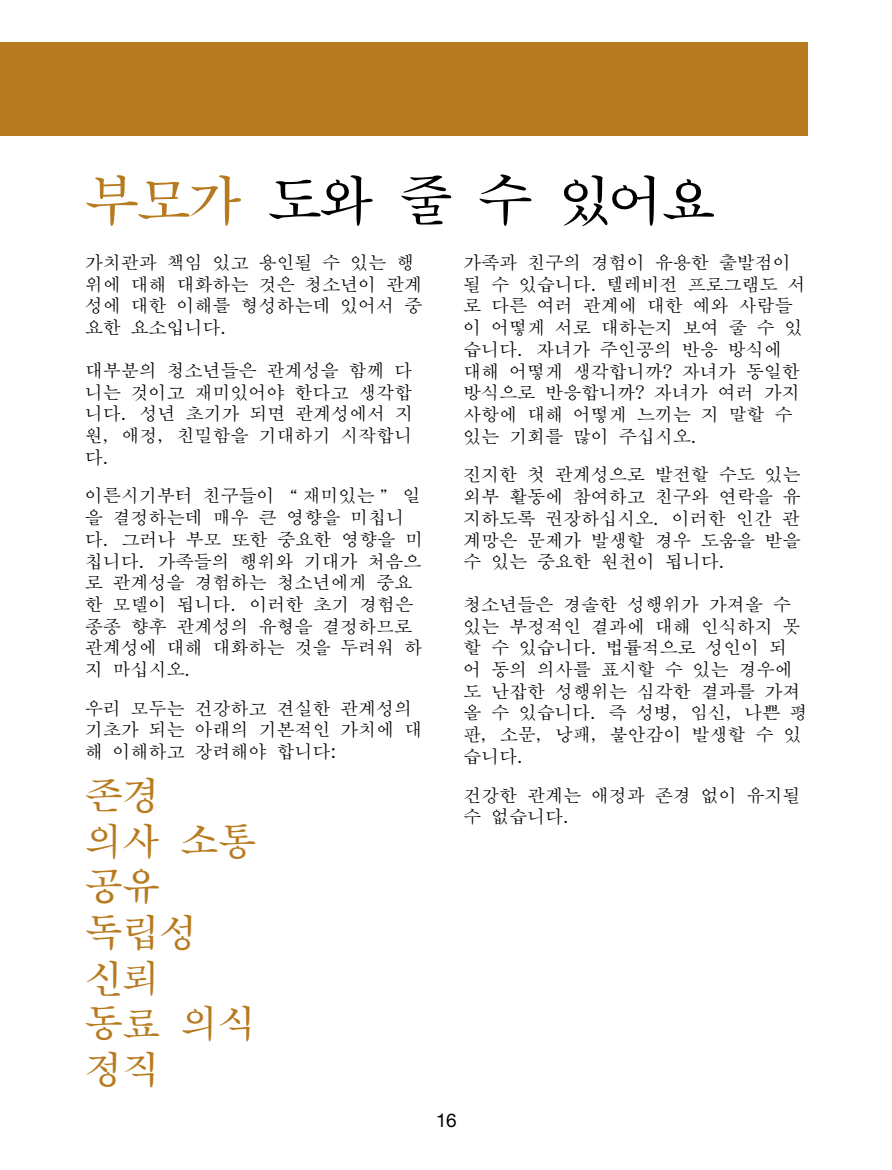
<style>
.page{position:relative;width:892px;height:1170px;background:#fff}
.page>*{position:absolute;margin:0;border:0;box-sizing:border-box;transform-origin:0 0}
.t1{font:54px "DFK Mincho Bd WIN KSC H";letter-spacing:-.04em;color:#000}
.t2{font:37.8px "DFK Mincho Bd WIN KSC H";letter-spacing:-.005em;color:#b77a1f}
.Body_Copy{font:18.9px "Helvetica Neue";color:#000}
.Body_Copy-2{font:18px/21.8px "DFK Mincho Md WIN KSC H";color:#000}
.s1{color:#b77a1f}
.s2{font-family:"Helvetica Neue";font-size:18.9px}
</style>
<div class="page">
<div style="left:0;top:43px;width:808px;height:93px;background:#b77a1f"></div>
<p class="t1" style="left:85px;top:174px;width:632px"><span class="s1">부모가</span> 도와 줄 수 있어요</p>
<p class="Body_Copy-2" style="left:85px;top:252px;width:339px">가치관과 책임 있고 용인될 수 있는 행 위에 대해 대화하는 것은 청소년이 관계 성에 대한 이해를 형성하는데 있어서 중 요한 요소입니다.</p>
<p class="Body_Copy-2" style="left:85px;top:359px;width:330px;text-align:justify">대부분의 청소년들은 관계성을 함께 다 니는 것이고 재미있어야 한다고 생각합 니다. 성년 초기가 되면 관계성에서 지 원, 애정, 친밀함을 기대하기 시작합니 다.</p>
<p class="Body_Copy-2" style="left:85px;top:485px;width:340px">이른시기부터 친구들이 “재미있는” 일 을 결정하는데 매우 큰 영향을 미칩니 다. 그러나 부모 또한 중요한 영향을 미 칩니다. 가족들의 행위와 기대가 처음으 로 관계성을 경험하는 청소년에게 중요 한 모델이 됩니다. 이러한 초기 경험은 종종 향후 관계성의 유형을 결정하므로 관계성에 대해 대화하는 것을 두려워 하 지 마십시오.</p>
<p class="Body_Copy-2" style="left:85px;top:697px;width:339px">우리 모두는 건강하고 견실한 관계성의 기초가 되는 아래의 기본적인 가치에 대 해 이해하고 장려해야 합니다<span class="s2">:</span></p>
<p class="t2" style="left:85px;top:776px;width:77px">존경</p>
<p class="t2" style="left:85px;top:822px;width:173px">의사 소통</p>
<p class="t2" style="left:85px;top:867px;width:77px">공유</p>
<p class="t2" style="left:85px;top:913px;width:115px">독립성</p>
<p class="t2" style="left:85px;top:959px;width:77px">신뢰</p>
<p class="t2" style="left:85px;top:1004px;width:173px">동료 의식</p>
<p class="t2" style="left:85px;top:1050px;width:77px">정직</p>
<p class="Body_Copy-2" style="left:463px;top:252px;width:344px">가족과 친구의 경험이 유용한 출발점이 될 수 있습니다. 텔레비전 프로그램도 서 로 다른 여러 관계에 대한 예와 사람들 이 어떻게 서로 대하는지 보여 줄 수 있 습니다. 자녀가 주인공의 반응 방식에 대해 어떻게 생각합니까? 자녀가 동일한 방식으로 반응합니까? 자녀가 여러 가지 사항에 대해 어떻게 느끼는 지 말할 수 있는 기회를 많이 주십시오.</p>
<p class="Body_Copy-2" style="left:463px;top:464px;width:339px;text-align:justify">진지한 첫 관계성으로 발전할 수도 있는 외부 활동에 참여하고 친구와 연락을 유 지하도록 권장하십시오. 이러한 인간 관 계망은 문제가 발생할 경우 도움을 받을 수 있는 중요한 원천이 됩니다.</p>
<p class="Body_Copy-2" style="left:463px;top:593px;width:346px">청소년들은 경솔한 성행위가 가져올 수 있는 부정적인 결과에 대해 인식하지 못 할 수 있습니다. 법률적으로 성인이 되 어 동의 의사를 표시할 수 있는 경우에 도 난잡한 성행위는 심각한 결과를 가져 올 수 있습니다. 즉 성병, 임신, 나쁜 평 판, 소문, 낭패, 불안감이 발생할 수 있 습니다.</p>
<p class="Body_Copy-2" style="left:463px;top:784px;width:339px">건강한 관계는 애정과 존경 없이 유지될 수 없습니다.</p>
<p class="Body_Copy" style="left:436px;top:1108px;width:22px">16</p>
</div>
